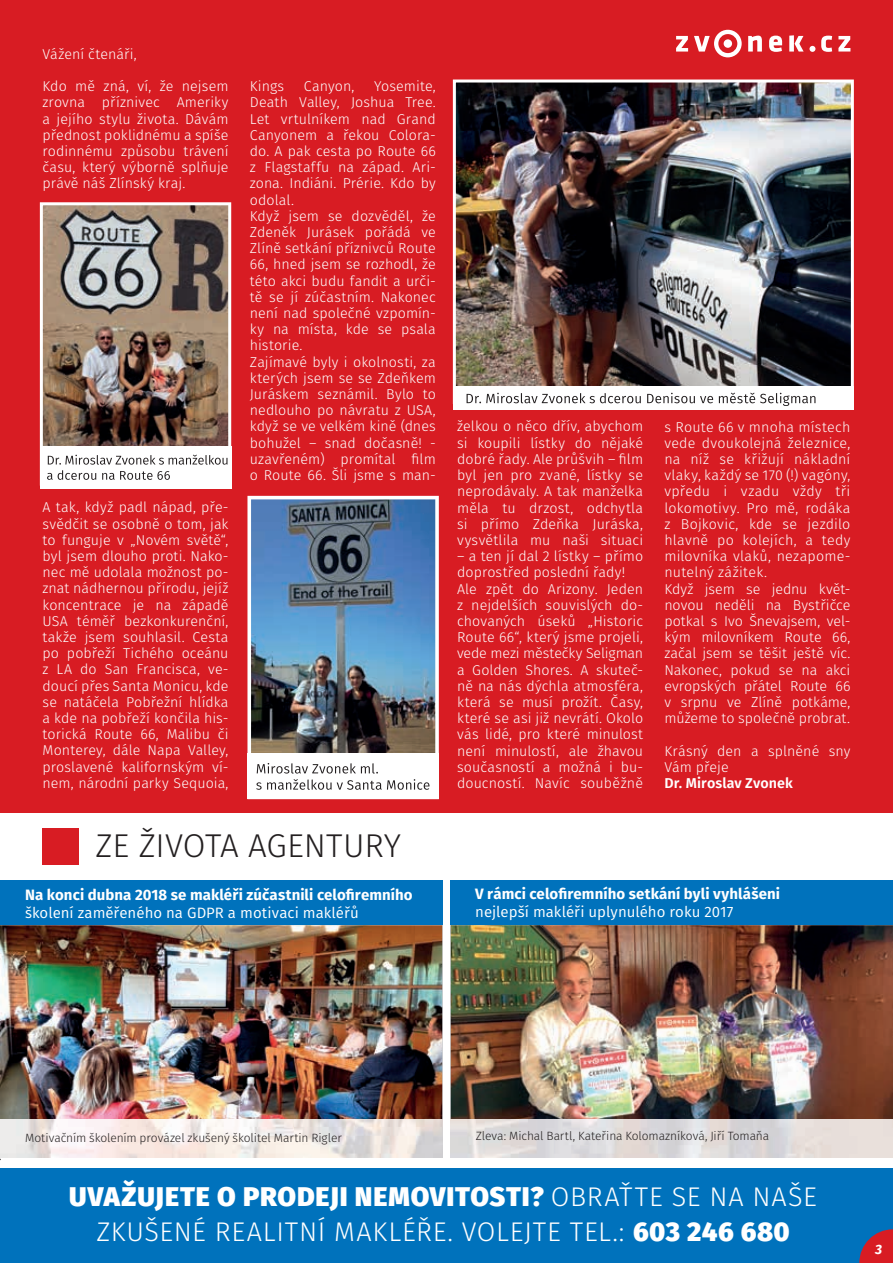
<style>
.page{position:relative;width:893px;height:1263px;background:#fff}
.page>*{position:absolute;margin:0;border:0;box-sizing:border-box;transform-origin:0 0}
.t1{font:300 33px "Fira Sans";letter-spacing:-.005em;color:#231f20}
.t2{font:300 27px/34.5px "Fira Sans";letter-spacing:.03em;color:#fff;text-align:center}
.t3{font:700 15px "Fira Sans";letter-spacing:.005em;color:#fff}
.t4{font:15px "Fira Sans";color:#fff}
.t5{font:300 14.25px/16.2px "Fira Sans";letter-spacing:.005em;color:#fff}
.t6{font:600 14.25px "Fira Sans";letter-spacing:.005em;color:#fff}
.t7{font:italic 700 13.5px "Fira Sans OT";color:#fff}
.t8{font:300 12px "Fira Sans";letter-spacing:-.01em;color:#231f20}
.s1{font-weight:800}
</style>
<div class="page">
<div style="left:0;top:0;width:893px;height:813px;background:#d81c23"></div>
<div style="left:789px;top:35px;width:5px;height:17px;background:#fff"></div>
<svg style="left:769px;top:36px;width:13px;height:16px"></svg>
<svg style="left:748px;top:36px;width:14px;height:16px"></svg>
<svg style="left:694px;top:30px;width:48px;height:27px"></svg>
<svg style="left:676px;top:36px;width:12px;height:16px"></svg>
<svg style="left:821px;top:36px;width:11px;height:16px"></svg>
<svg style="left:838px;top:36px;width:12px;height:16px"></svg>
<svg style="left:794px;top:36px;width:21px;height:16px"></svg>
<div style="left:43px;top:828px;width:36px;height:37px;background:#d81c23"></div>
<div style="left:451px;top:880px;width:442px;height:45px;background:#0072bc"></div>
<div style="left:0;top:880px;width:442px;height:45px;background:#0072bc"></div>
<img style="left:451px;top:925px;width:442px;height:194px">
<img style="left:0;top:925px;width:442px;height:194px">
<img style="left:0;top:1119px;width:442px;height:38px">
<div style="left:0;top:1168px;width:893px;height:95px;background:#0072bc"></div>
<img style="left:453px;top:80px;width:401px;height:306px">
<div style="left:453px;top:386px;width:401px;height:24px;background:#fff"></div>
<svg style="left:467px;top:393px;width:348px;height:13px"></svg>
<img style="left:247px;top:496px;width:192px;height:257px">
<div style="left:247px;top:753px;width:192px;height:46px;background:#fff"></div>
<svg style="left:256px;top:779px;width:173px;height:11px"></svg>
<svg style="left:257px;top:763px;width:121px;height:10px"></svg>
<img style="left:40px;top:202px;width:191px;height:245px">
<div style="left:40px;top:447px;width:191px;height:42px;background:#fff"></div>
<svg style="left:47px;top:455px;width:180px;height:25px"></svg>
<svg style="left:859px;top:1229px;width:34px;height:34px"></svg>
<p class="t5" style="left:43px;top:46px;width:96px">Vážení čtenáři,</p>
<p class="t5" style="left:43px;top:78px;width:188px;text-align:justify">Kdo mě zná, ví, že nejsem zrovna příznivec Ameriky a jejího stylu života. Dávám přednost poklidnému a spíše rodinnému způsobu trávení času, který výborně splňuje právě náš Zlínský kraj.</p>
<p class="t5" style="left:43px;top:499px;width:188px;text-align:justify">A tak, když padl nápad, pře&shy;svědčit se osobně o tom, jak to funguje v „Novém světě“, byl jsem dlouho proti. Nako&shy;nec mě udolala možnost po&shy;znat nádhernou přírodu, jejíž koncentrace je na západě USA téměř bezkonkurenční, takže jsem souhlasil. Cesta po pobřeží Tichého oceánu z LA do San Francisca, ve&shy;doucí přes Santa Monicu, kde se natáčela Pobřežní hlídka a kde na pobřeží končila his&shy;torická Route 66, Malibu či Monterey, dále Napa Valley, proslavené kalifornským ví&shy;nem, národní parky Sequoia,</p>
<p class="t5" style="left:250px;top:78px;width:188px;text-indent:124px">Yosemite,<br>Death Valley, Joshua Tree.<br>Let vrtulníkem nad Grand<br>Canyonem a řekou Colora&shy;do. A pak cesta po Route 66 z Flagstaffu na západ. Ari&shy;zona. Indiáni. Prérie. Kdo by odolal.<br>Když jsem se dozvěděl, že<br>Zdeněk Jurásek pořádá ve<br>Zlíně setkání příznivců Route<br>66, hned jsem se rozhodl, že této akci budu fandit a urči&shy;tě se jí zúčastním. Nakonec není nad společné vzpomín&shy;ky na místa, kde se psala historie.<br>Zajímavé byly i okolnosti, za kterých jsem se se Zdeňkem<br>Juráskem seznámil. Bylo to nedlouho po návratu z USA, když se ve velkém kině (dnes bohužel – snad dočasně! - uzavřeném) promítal film o Route 66. Šli jsme s man-</p>
<p class="t5" style="left:250px;top:78px;width:36px">Kings</p>
<p class="t5" style="left:304px;top:78px;width:52px">Canyon,</p>
<h1 class="t1" style="left:96px;top:822px;width:307px">ZE ŽIVOTA AGENTURY</h1>
<p class="t3" style="left:25px;top:882px;width:389px">Na konci dubna 2018 se makléři zúčastnili celofiremního</p>
<p class="t4" style="left:25px;top:901px;width:335px">školení zaměřeného na GDPR a motivaci makléřů</p>
<p class="t5" style="left:457px;top:418px;width:188px;text-align:justify">želkou o něco dřív, abychom si koupili lístky do nějaké dobré řady. Ale průšvih – film byl jen pro zvané, lístky se neprodávaly. A tak manželka měla tu drzost, odchytla si přímo Zdeňka Juráska, vysvětlila mu naši situaci</p>
<p class="t5" style="left:457px;top:548px;width:188px">– a ten jí dal 2 lístky – přímo doprostřed poslední řady!<br>Ale zpět do Arizony. Jeden z nejdelších souvislých do&shy;chovaných úseků „Historic<br>Route 66“, který jsme projeli, vede mezi městečky Seligman a Golden Shores. A skuteč&shy;ně na nás dýchla atmosféra, která se musí prožít. Časy, které se asi již nevrátí. Okolo vás lidé, pro které minulost není minulostí, ale žhavou současností a možná i bu&shy;doucností. Navíc souběžně</p>
<p class="t5" style="left:664px;top:418px;width:188px">s Route 66 v mnoha místech vede dvoukolejná železnice, na níž se křižují nákladní vlaky, každý se 170 (!) vagóny, vpředu i vzadu vždy tři lokomotivy. Pro mě, rodáka z Bojkovic, kde se jezdilo hlavně po kolejích, a tedy milovníka vlaků, nezapome&shy;nutelný zážitek.<br>Když jsem se jednu květ&shy;novou neděli na Bystřičce potkal s Ivo Šnevajsem, vel&shy;kým milovníkem Route 66, začal jsem se těšit ještě víc.<br>Nakonec, pokud se na akci evropských přátel Route 66 v srpnu ve Zlíně potkáme, můžeme to společně probrat.</p>
<p class="t5" style="left:664px;top:742px;width:188px">Krásný den a splněné sny<br>Vám přeje</p>
<p class="t6" style="left:664px;top:771px;width:130px">Dr. Miroslav Zvonek</p>
<p class="t3" style="left:475px;top:881px;width:306px">V rámci celofiremního setkání byli vyhlášeni</p>
<p class="t4" style="left:475px;top:900px;width:260px">nejlepší makléři uplynulého roku 2017</p>
<p class="t8" style="left:25px;top:1129px;width:318px">Motivačním školením provázel zkušený školitel Martin Rigler</p>
<p class="t8" style="left:476px;top:1127px;width:295px">Zleva: Michal Bartl, Kateřina Kolomazníková, Jiří Tomaňa</p>
<h2 class="t2" style="left:69px;top:1179px;width:749px"><span class="s1">UVAŽUJETE O PRODEJI NEMOVITOSTI?</span> OBRAŤTE SE NA NAŠE<br>ZKUŠENÉ REALITNÍ MAKLÉŘE. VOLEJTE TEL.: <span class="s1">603 246 680</span></h2>
<p class="t7" style="left:875px;top:1240px;width:9px">3</p>
</div>
